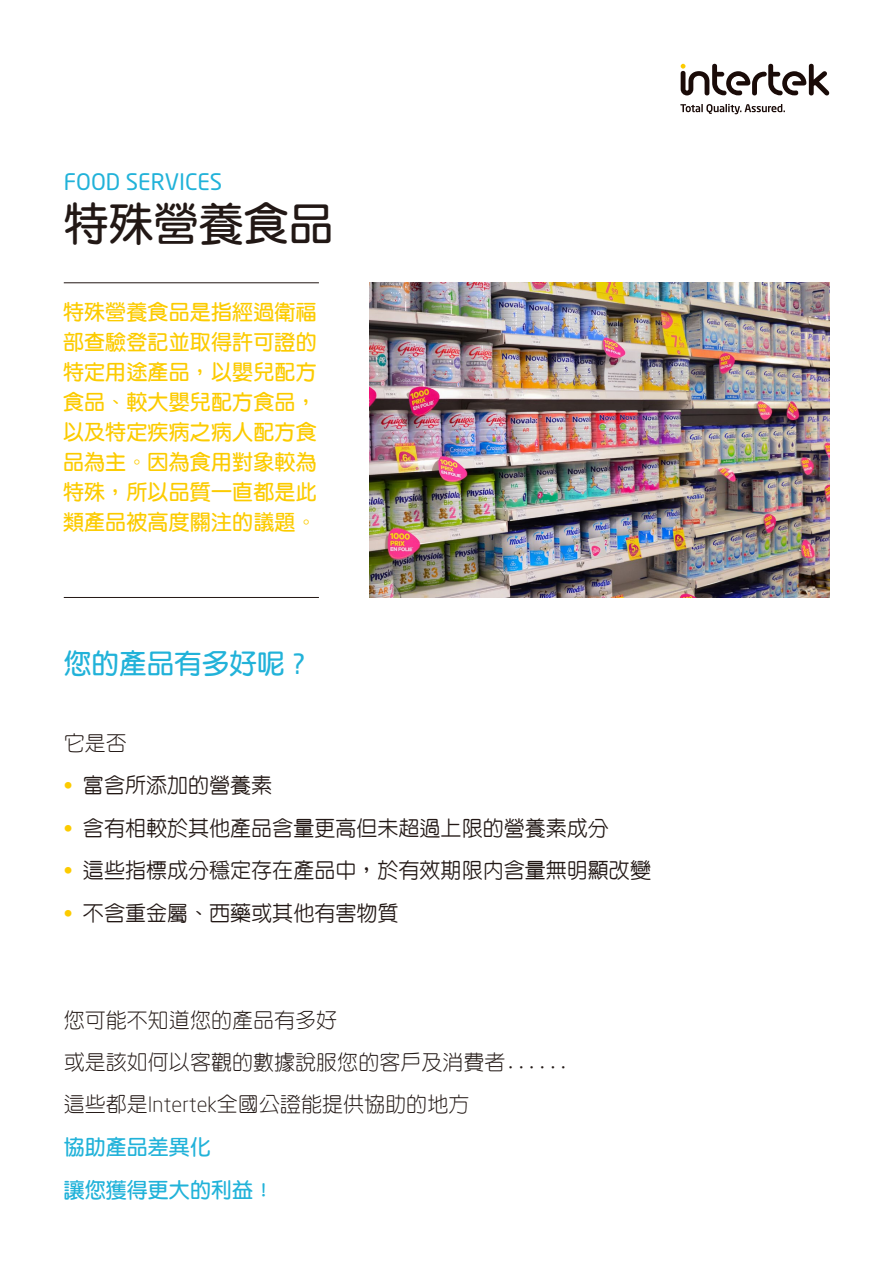
<style>
.page{position:relative;width:893px;height:1263px;background:#fff}
.page>*{position:absolute;margin:0;border:0;box-sizing:border-box;transform-origin:0 0}
.t1{font:700 45px "Yen Round";color:#221815}
.t2{font:700 27.6px "Yen Round";color:#21b2d9}
.t3{font:22.5px "Neo Sans Std";color:#21b2d9}
.t4{font:700 21px/30px "Yen Round";letter-spacing:.005em;color:#fccb00;text-align:justify}
.t5{font:300 21px/42.5px "Yen Round";color:#221815}
.t6{font:500 21px "Yen Round";color:#221815}
.s1{font-family:"Neo Sans Std";font-weight:400}
.s2{font-family:"Neo Sans Std";font-weight:400;color:#fccb00}
.s3{font-family:"Neo Sans Std"}
.s4{font-weight:700;color:#21b2d9}
</style>
<div class="page">
<svg style="left:680px;top:104px;width:105px;height:10px"></svg>
<svg style="left:681px;top:64px;width:148px;height:31px"></svg>
<img style="left:370px;top:283px;width:459px;height:314px">
<hr style="left:64px;top:597px;width:255px;height:1px;background:#221714">
<hr style="left:64px;top:282px;width:255px;height:1px;background:#221714">
<p class="t3" style="left:64px;top:168px;width:160px">FOOD SERVICES</p>
<h1 class="t1" style="left:64px;top:200px;width:271px">特殊營養食品</h1>
<p class="t4" style="left:63px;top:297px;width:255px">特殊營養食品是指經過衛福部查驗登記並取得許可證的特定用途產品，以嬰兒配方食品、較大嬰兒配方食品，以及特定疾病之病人配方食品為主。因為食用對象較為特殊，所以品質一直都是此類產品被高度關注的議題。</p>
<h2 class="t2" style="left:64px;top:649px;width:243px">您的產品有多好呢 <span class="s1">?</span></h2>
<p class="t5" style="left:64px;top:721px;width:65px">它是否</p>
<p class="t6" style="left:64px;top:774px;width:210px"><span class="s2">•</span> 富含所添加的營養素</p>
<p class="t6" style="left:64px;top:817px;width:547px"><span class="s2">•</span> 含有相較於其他產品含量更高但未超過上限的營養素成分</p>
<p class="t6" style="left:64px;top:859px;width:589px"><span class="s2">•</span> 這些指標成分穩定存在產品中，於有效期限內含量無明顯改變</p>
<p class="t6" style="left:64px;top:902px;width:336px"><span class="s2">•</span> 不含重金屬、西藥或其他有害物質</p>
<p class="t5" style="left:64px;top:999px;width:506px">您可能不知道您的產品有多好<br>或是該如何以客觀的數據說服您的客戶及消費者......這些都是<span class="s3">Intertek</span>全國公證能提供協助的地方<br><span class="s4">協助產品差異化<br>讓您獲得更大的利益！</span></p>
</div>
